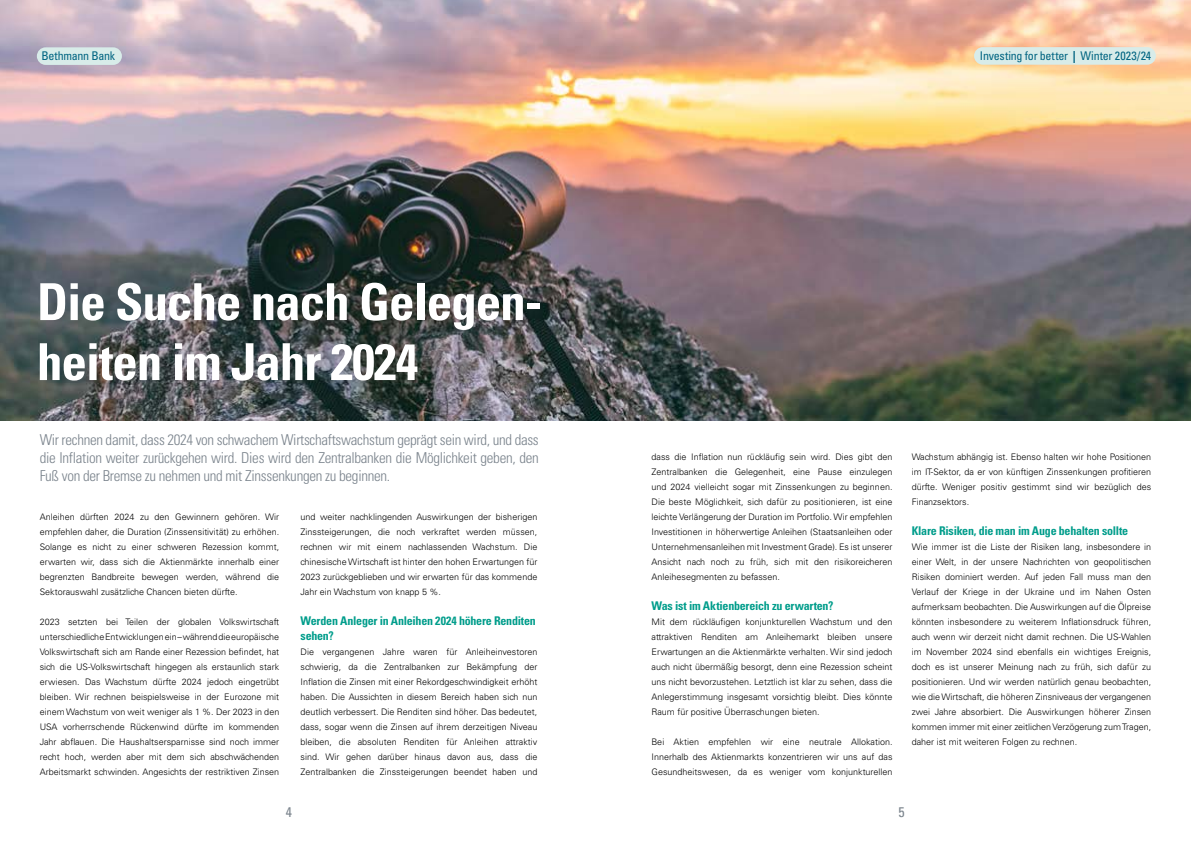
<style>
.page{position:relative;width:1191px;height:842px;background:#fff}
.page>*{position:absolute;margin:0;border:0;box-sizing:border-box;transform-origin:0 0}
.t1{font:700 condensed 51px/60px "Univers LT Std";letter-spacing:-.02em;color:#fff}
.t2{font:300 condensed 15px/18px "Univers LT Std";letter-spacing:-.02em;color:#7a838c;text-align:justify}
.t3{font:condensed 14px "Univers LT Std";color:#7a838c}
.t4{font:700 condensed 12px/15px "Univers LT Std";letter-spacing:-.02em;color:#009d8b}
.t5{font:condensed 12px "Univers LT Std";letter-spacing:-.02em;color:#006481}
.t6{font:300 9px/15px "Univers LT Std";color:#000;text-align:justify}
.s1{font-weight:700}
</style>
<div class="page">
<img style="left:0;top:0;width:1191px;height:421px">
<div style="left:974px;top:47px;width:181px;height:18px;background:#d8ece9;border-radius:9px"></div>
<div style="left:37px;top:47px;width:85px;height:18px;background:#d8ece9;border-radius:9px"></div>
<h3 class="t5" style="left:41px;top:48px;width:75px">Bethmann Bank</h3>
<h3 class="t5" style="left:980px;top:48px;width:173px">Investing for better <span class="s1">|</span> Winter 2023/24</h3>
<h1 class="t1" style="left:37px;top:272px;width:506px">Die Suche nach Gelegen&shy;heiten im Jahr 2024</h1>
<p class="t2" style="left:40px;top:431px;width:500px">Wir rechnen damit, dass 2024 von schwachem Wirtschaftswachstum geprägt sein wird, und dass die Inflation weiter zurückgehen wird. Dies wird den Zentralbanken die Möglichkeit geben, den Fuß von der Bremse zu nehmen und mit Zinssenkungen zu beginnen.</p>
<p class="t6" style="left:40px;top:509px;width:241px">Anleihen dürften 2024 zu den Gewinnern gehören. Wir empfehlen daher, die Duration (Zinssensitivität) zu erhöhen.<br>Solange es nicht zu einer schweren Rezession kommt, erwarten wir, dass sich die Aktienmärkte innerhalb einer begrenzten Bandbreite bewegen werden, während die Sektorauswahl zusätzliche Chancen bieten dürfte.</p>
<p class="t6" style="left:40px;top:614px;width:241px">2023 setzten bei Teilen der globalen Volkswirtschaft unterschiedliche Entwicklungen ein – während die europäische Volkswirtschaft sich am Rande einer Rezession befindet, hat sich die US-Volkswirtschaft hingegen als erstaunlich stark erwiesen. Das Wachstum dürfte 2024 jedoch eingetrübt bleiben. Wir rechnen beispielsweise in der Eurozone mit einem Wachstum von weit weniger als 1 %. Der 2023 in den USA vorherrschende Rückenwind dürfte im kommenden Jahr abflauen. Die Haushaltsersparnisse sind noch immer recht hoch, werden aber mit dem sich abschwächenden Arbeitsmarkt schwinden. Angesichts der restriktiven Zinsen</p>
<p class="t6" style="left:300px;top:509px;width:238px">und weiter nachklingenden Auswirkungen der bisherigen Zinssteigerungen, die noch verkraftet werden müssen, rechnen wir mit einem nachlassenden Wachstum. Die chinesische Wirtschaft ist hinter den hohen Erwartungen für 2023 zurückgeblieben und wir erwarten für das kommende Jahr ein Wachstum von knapp 5 %.</p>
<h3 class="t4" style="left:300px;top:613px;width:237px">Werden Anleger in Anleihen 2024 höhere Renditen sehen?</h3>
<p class="t6" style="left:300px;top:644px;width:238px">Die vergangenen Jahre waren für Anleiheinvestoren schwierig, da die Zentralbanken zur Bekämpfung der Inflation die Zinsen mit einer Rekordgeschwindigkeit erhöht haben. Die Aussichten in diesem Bereich haben sich nun deutlich verbessert. Die Renditen sind höher. Das bedeutet, dass, sogar wenn die Zinsen auf ihrem derzeitigen Niveau bleiben, die absoluten Renditen für Anleihen attraktiv sind. Wir gehen darüber hinaus davon aus, dass die Zentralbanken die Zinssteigerungen beendet haben und</p>
<p class="t6" style="left:651px;top:449px;width:242px">dass die Inflation nun rückläufig sein wird. Dies gibt den Zentralbanken die Gelegenheit, eine Pause einzulegen und 2024 vielleicht sogar mit Zinssenkungen zu beginnen.<br>Die beste Möglichkeit, sich dafür zu positionieren, ist eine leichte Verlängerung der Duration im Portfolio. Wir empfehlen Investitionen in höherwertige Anleihen (Staatsanleihen oder Unternehmensanleihen mit Investment Grade). Es ist unserer Ansicht nach noch zu früh, sich mit den risikoreicheren Anleihesegmenten zu befassen.</p>
<h3 class="t4" style="left:651px;top:598px;width:183px">Was ist im Aktienbereich zu erwarten?</h3>
<p class="t6" style="left:651px;top:614px;width:242px">Mit dem rückläufigen konjunkturellen Wachstum und den attraktiven Renditen am Anleihemarkt bleiben unsere Erwartungen an die Aktienmärkte verhalten. Wir sind jedoch auch nicht übermäßig besorgt, denn eine Rezession scheint uns nicht bevorzustehen. Letztlich ist klar zu sehen, dass die Anlegerstimmung insgesamt vorsichtig bleibt. Dies könnte Raum für positive Überraschungen bieten.</p>
<p class="t6" style="left:651px;top:734px;width:242px">Bei Aktien empfehlen wir eine neutrale Allokation.<br>Innerhalb des Aktienmarkts konzentrieren wir uns auf das Gesundheitswesen, da es weniger vom konjunkturellen</p>
<p class="t6" style="left:911px;top:449px;width:241px">Wachstum abhängig ist. Ebenso halten wir hohe Positionen im IT-Sektor, da er von künftigen Zinssenkungen profitieren dürfte. Weniger positiv gestimmt sind wir bezüglich des Finanzsektors.</p>
<h3 class="t4" style="left:911px;top:523px;width:218px">Klare Risiken, die man im Auge behalten sollte</h3>
<p class="t6" style="left:911px;top:539px;width:241px">Wie immer ist die Liste der Risiken lang, insbesondere in einer Welt, in der unsere Nachrichten von geopolitischen Risiken dominiert werden. Auf jeden Fall muss man den Verlauf der Kriege in der Ukraine und im Nahen Osten aufmerksam beobachten. Die Auswirkungen auf die Ölpreise könnten insbesondere zu weiterem Inflationsdruck führen, auch wenn wir derzeit nicht damit rechnen. Die US-Wahlen im November 2024 sind ebenfalls ein wichtiges Ereignis, doch es ist unserer Meinung nach zu früh, sich dafür zu positionieren. Und wir werden natürlich genau beobachten, wie die Wirtschaft, die höheren Zinsniveaus der vergangenen zwei Jahre absorbiert. Die Auswirkungen höherer Zinsen kommen immer mit einer zeitlichen Verzögerung zum Tragen, daher ist mit weiteren Folgen zu rechnen.</p>
<h3 class="t3" style="left:286px;top:803px;width:8px">4</h3>
<h3 class="t3" style="left:898px;top:803px;width:8px">5</h3>
</div>
